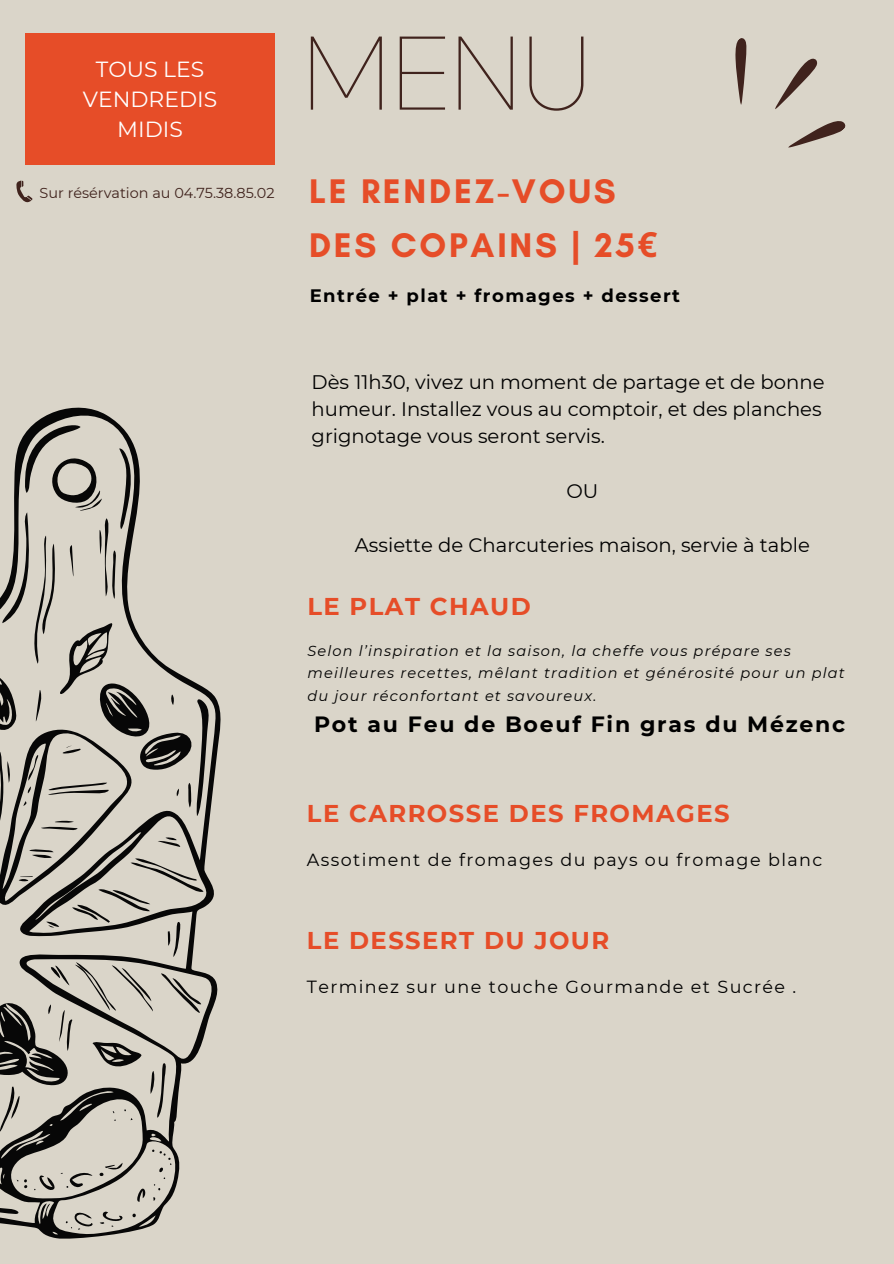
<style>
.page{position:relative;width:894px;height:1264px;background:#fff}
.page>*{position:absolute;margin:0;border:0;box-sizing:border-box;transform-origin:0 0}
.t1{font:200 104.4px "Okta";color:#40231d}
.t2{font:700 34.8px/54px "Glacial Indifference";letter-spacing:.08em;color:#e64d28}
.t3{font:700 24.3px "Montserrat";letter-spacing:.06em;color:#e64d28}
.t4{font:700 22.05px "Montserrat";letter-spacing:.08em;color:#000}
.t5{font:21.9px "Montserrat";color:#fff}
.t6{font:19.65px/27px "Montserrat";color:#000}
.t7{font:700 18px "Montserrat";letter-spacing:.08em;color:#000}
.t8{font:17.55px "Montserrat";letter-spacing:.08em;color:#000}
.t9{font:italic 14.55px/22.5px "Montserrat";letter-spacing:.08em;color:#000}
.t10{font:14.4px "Montserrat";color:#40231d}
.s1{font-family:"Noto Sans"}
</style>
<div class="page">
<div style="left:0;top:0;width:893px;height:1263px;background:#dad5c9"></div>
<svg style="left:735px;top:38px;width:111px;height:110px"></svg>
<div style="left:26px;top:33px;width:249px;height:131px;background:#e64d28"></div>
<svg style="left:16px;top:180px;width:16px;height:23px"></svg>
<svg style="left:0;top:407px;width:221px;height:832px"></svg>
<p class="t5" style="left:96px;top:55px;width:110px">TOUS LES</p>
<p class="t5" style="left:83px;top:85px;width:136px">VENDREDIS</p>
<p class="t5" style="left:117px;top:115px;width:67px">MIDIS</p>
<h1 class="t10" style="left:40px;top:184px;width:236px">Sur résérvation au 04.75.38.85.02</h1>
<h4 class="t1" style="left:302px;top:-12px;width:290px">MENU</h4>
<h3 class="t2" style="left:309px;top:164px;width:350px">LE RENDEZ-VOUS<br>DES COPAINS | 25<span class="s1">€</span></h3>
<p class="t7" style="left:309px;top:285px;width:372px">Entrée + plat + fromages + dessert</p>
<p class="t6" style="left:311px;top:369px;width:514px">Dès 11h30, vivez un moment de partage et de bonne humeur. Installez vous au comptoir, et des planches grignotage vous seront servis.</p>
<p class="t6" style="left:566px;top:477px;width:33px">OU</p>
<h3 class="t6" style="left:355px;top:531px;width:456px">Assiette de Charcuteries maison, servie à table</h3>
<p class="t3" style="left:307px;top:591px;width:225px">LE PLAT CHAUD</p>
<p class="t9" style="left:307px;top:639px;width:538px">Selon l’inspiration et la saison, la cheffe vous prépare ses meilleures recettes, mêlant tradition et générosité pour un plat du jour réconfortant et savoureux.</p>
<h5 class="t4" style="left:314px;top:711px;width:532px">Pot au Feu de Boeuf Fin gras du Mézenc</h5>
<p class="t3" style="left:307px;top:798px;width:424px">LE CARROSSE DES FROMAGES</p>
<p class="t8" style="left:307px;top:849px;width:517px">Assotiment de fromages du pays ou fromage blanc</p>
<h2 class="t3" style="left:307px;top:925px;width:304px">LE DESSERT DU JOUR</h2>
<h6 class="t8" style="left:307px;top:976px;width:491px">Terminez sur une touche Gourmande et Sucrée .</h6>
</div>
